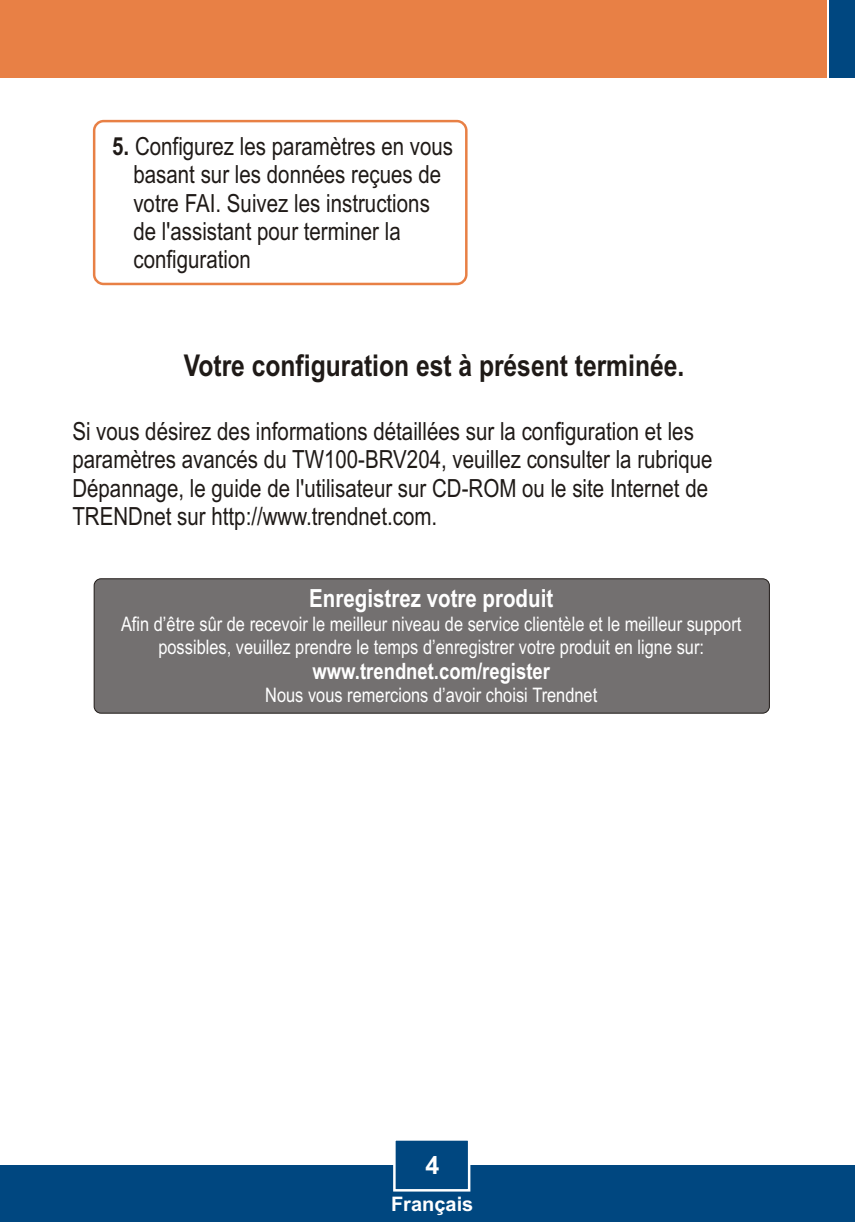
<style>
.page{position:relative;width:855px;height:1222px;background:#fff}
.page>*{position:absolute;margin:0;border:0;box-sizing:border-box;transform-origin:0 0}
.t1{font:700 30px "Arial Narrow";color:#1f1a17}
.t2{font:25px/28.2px "Arial Narrow";color:#1f1a17}
.t3{font:700 25px "Arial Narrow";color:#fff}
.t4{font:700 25px "Arial";color:#fff}
.t5{font:700 22.5px "Arial Narrow";color:#fff}
.t6{font:20px/22.8px "Arial Narrow";color:#fff;text-align:center}
.t7{font:700 20px "Arial";color:#fff}
.s1{font-weight:700}
</style>
<div class="page">
<div style="left:0;top:1165px;width:854px;height:56px;background:#004780"></div>
<div style="left:0;top:0;width:826px;height:78px;background:#e88045"></div>
<div style="left:829px;top:0;width:25px;height:78px;background:#004780"></div>
<svg style="left:393px;top:1140px;width:78px;height:52px"></svg>
<div style="left:94px;top:578px;width:675px;height:135px;background:#737070;border:1px solid #1f1a17;border-radius:7px"></div>
<div style="left:93px;top:120px;width:374px;height:165px;background:#fff;border:3px solid #e88045;border-radius:9px"></div>
<p class="t2" style="left:133px;top:134px;width:321px;text-indent:-21px"><span class="s1">5.</span> Configurez les paramètres en vous basant sur les données reçues de votre FAI. Suivez les instructions de l'assistant pour terminer la configuration</p>
<p class="t1" style="left:184px;top:354px;width:501px">Votre configuration est à présent terminée.</p>
<p class="t2" style="left:72px;top:419px;width:641px">Si vous désirez des informations détaillées sur la configuration et les paramètres avancés du TW100-BRV204, veuillez consulter la rubrique Dépannage, le guide de l'utilisateur sur CD-ROM ou le site Internet de TRENDnet sur http://www.trendnet.com.</p>
<p class="t3" style="left:309px;top:589px;width:245px">Enregistrez votre produit</p>
<p class="t6" style="left:121px;top:614px;width:621px">Afin d’être sûr de recevoir le meilleur niveau de service clientèle et le meilleur support possibles, veuillez prendre le temps d’enregistrer votre produit en ligne sur:</p>
<p class="t5" style="left:312px;top:663px;width:239px">www.trendnet.com/register</p>
<p class="t6" style="left:265px;top:685px;width:333px">Nous vous remercions d’avoir choisi Trendnet</p>
<p class="t4" style="left:425px;top:1155px;width:15px">4</p>
<p class="t7" style="left:391px;top:1196px;width:84px">Français</p>
</div>
